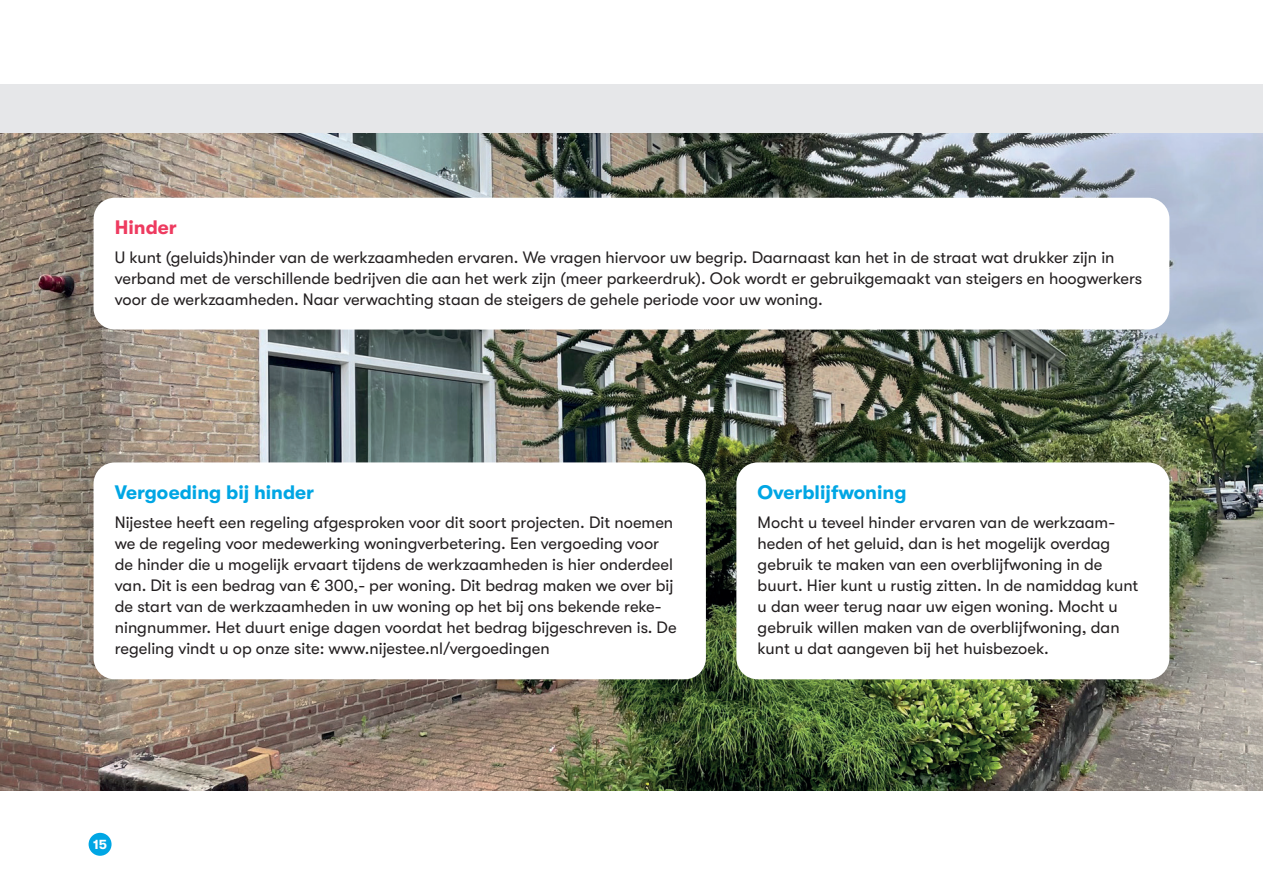
<style>
.page{position:relative;width:1263px;height:893px;background:#fff}
.page>*{position:absolute;margin:0;border:0;box-sizing:border-box;transform-origin:0 0}
.t1{font:700 19.5px "GT Walsheim";color:#00a6e4}
.t2{font:700 19.5px "GT Walsheim";color:#ee3b60}
.t3{font:16.5px/21px "GT Walsheim";color:#231f20}
.t4{font:700 13.5px "GT Walsheim";color:#fff}
</style>
<div class="page">
<div style="left:89px;top:833px;width:23px;height:23px;background:#00a6e4;border-radius:50%"></div>
<div style="left:0;top:84px;width:1263px;height:50px;background:#e6e7e9"></div>
<img style="left:0;top:134px;width:1263px;height:657px">
<div style="left:94px;top:198px;width:1075px;height:132px;background:#fff;border-radius:21px"></div>
<div style="left:94px;top:462px;width:612px;height:217px;background:#fff;border-radius:21px"></div>
<div style="left:736px;top:462px;width:433px;height:217px;background:#fff;border-radius:21px"></div>
<p class="t2" style="left:115px;top:216px;width:64px">Hinder</p>
<p class="t3" style="left:115px;top:247px;width:1029px">U kunt (geluids)hinder van de werkzaamheden ervaren. We vragen hiervoor uw begrip. Daarnaast kan het in de straat wat drukker zijn in verband met de verschillende bedrijven die aan het werk zijn (meer parkeerdruk). Ook wordt er gebruikgemaakt van steigers en hoogwerkers voor de werkzaamheden. Naar verwachting staan de steigers de gehele periode voor uw woning.</p>
<p class="t1" style="left:115px;top:481px;width:201px">Vergoeding bij hinder</p>
<p class="t3" style="left:115px;top:512px;width:563px">Nijestee heeft een regeling afgesproken voor dit soort projecten. Dit noemen we de regeling voor medewerking woningverbetering. Een vergoeding voor de hinder die u mogelijk ervaart tijdens de werkzaamheden is hier onderdeel van. Dit is een bedrag van € 300,- per woning. Dit bedrag maken we over bij de start van de werkzaamheden in uw woning op het bij ons bekende reke&shy;ningnummer. Het duurt enige dagen voordat het bedrag bijgeschreven is. De regeling vindt u op onze site: www.nijestee.nl/vergoedingen</p>
<p class="t1" style="left:758px;top:481px;width:150px">Overblijfwoning</p>
<p class="t3" style="left:758px;top:512px;width:382px">Mocht u teveel hinder ervaren van de werkzaam&shy;heden of het geluid, dan is het mogelijk overdag gebruik te maken van een overblijfwoning in de buurt. Hier kunt u rustig zitten. In de namiddag kunt u dan weer terug naar uw eigen woning. Mocht u gebruik willen maken van de overblijfwoning, dan kunt u dat aangeven bij het huisbezoek.</p>
<p class="t4" style="left:93px;top:837px;width:16px">15</p>
</div>
